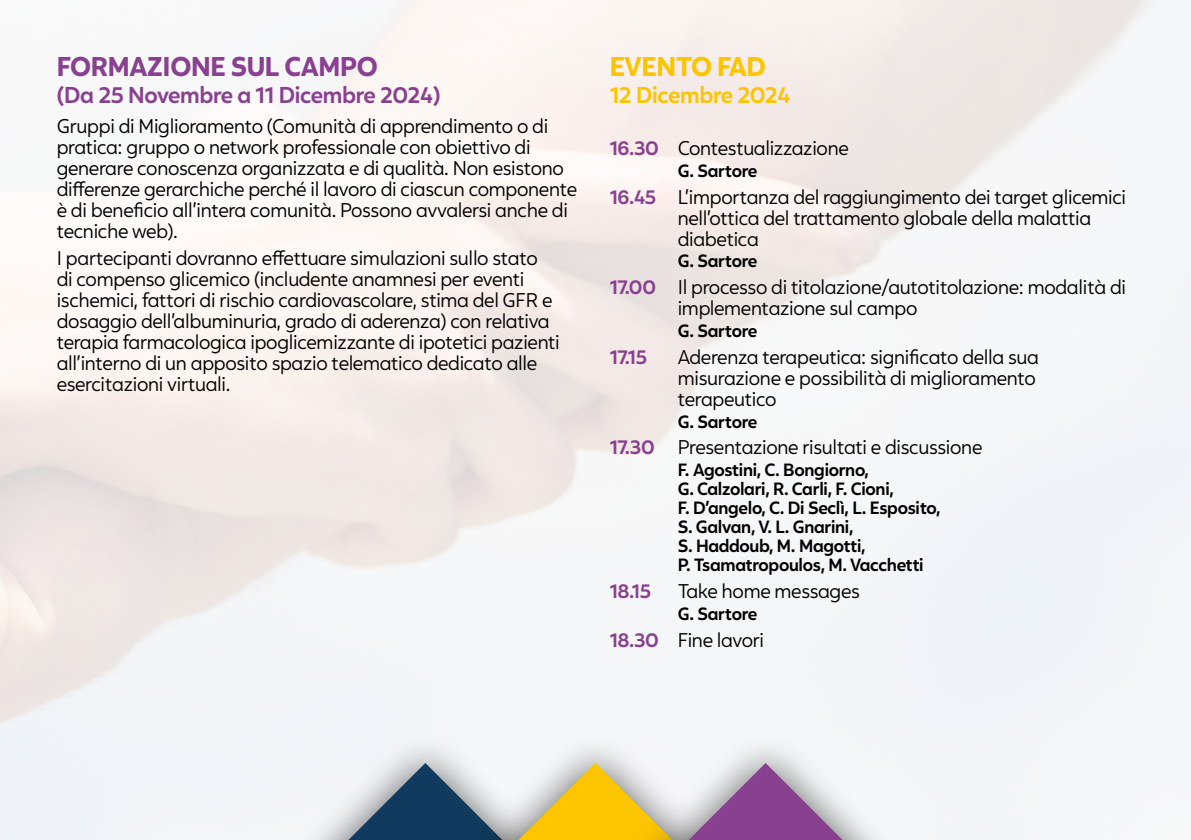
<style>
.page{position:relative;width:1191px;height:840px;background:#fff}
.page>*{position:absolute;margin:0;border:0;box-sizing:border-box;transform-origin:0 0}
.t1{font:800 26px "Rupert";letter-spacing:-.015em;color:#8a4091;scale:.95 1}
.t2{font:800 26px "Rupert";letter-spacing:-.015em;color:#fdc400;scale:.95 1}
.t3{font:700 22px "Rupert";letter-spacing:-.015em;color:#8a4091;scale:.95 1}
.t4{font:700 22px "Rupert";letter-spacing:-.015em;color:#fdc400;scale:.95 1}
.t5{font:19px/21px "Rupert";letter-spacing:-.015em;color:#000;scale:.95 1}
.t6{font:700 19px "Rupert";letter-spacing:-.015em;color:#8a4091;scale:.95 1}
.t7{font:700 17px/19px "Rupert";letter-spacing:-.015em;color:#000;scale:.95 1}
.s1{font-weight:700;color:#8a4091}
</style>
<div class="page">
<div style="left:232px;top:729px;width:387px;height:110px;background:#f2f5f8"></div>
<svg style="left:348px;top:762px;width:54px;height:77px"></svg>
<div style="left:402px;top:729px;width:387px;height:110px;background:#000;opacity:.6"></div>
<svg style="left:518px;top:762px;width:54px;height:77px"></svg>
<div style="left:572px;top:729px;width:387px;height:110px;background:#000;opacity:.6"></div>
<svg style="left:688px;top:762px;width:154px;height:77px"></svg>
<h1 class="t1" style="left:57px;top:46px;width:339px">FORMAZIONE SUL CAMPO</h1>
<p class="t3" style="left:57px;top:78px;width:405px">(Da 25 Novembre a 11 Dicembre 2024)</p>
<p class="t5" style="left:57px;top:114px;width:549px">Gruppi di Miglioramento (Comunità di apprendimento o di pratica: gruppo o network professionale con obiettivo di generare conoscenza organizzata e di qualità. Non esistono differenze gerarchiche perché il lavoro di ciascun componente è di beneficio all’intera comunità. Possono avvalersi anche di tecniche web).</p>
<p class="t5" style="left:57px;top:245px;width:531px">I partecipanti dovranno effettuare simulazioni sullo stato<br>di compenso glicemico (includente anamnesi per eventi ischemici, fattori di rischio cardiovascolare, stima del GFR e dosaggio dell’albuminuria, grado di aderenza) con relativa terapia farmacologica ipoglicemizzante di ipotetici pazienti all’interno di un apposito spazio telematico dedicato alle esercitazioni virtuali.</p>
<h1 class="t2" style="left:609px;top:46px;width:166px">EVENTO FAD</h1>
<p class="t4" style="left:609px;top:78px;width:192px">12 Dicembre 2024</p>
<p class="t5" style="left:609px;top:136px;width:253px"><span class="s1">16.30</span> Contestualizzazione</p>
<p class="t7" style="left:677px;top:160px;width:85px">G. Sartore</p>
<p class="t5" style="left:677px;top:184px;width:473px;text-indent:-68px"><span class="s1">16.45</span> L’importanza del raggiungimento dei target glicemici nell’ottica del trattamento globale della malattia diabetica</p>
<p class="t7" style="left:677px;top:250px;width:85px">G. Sartore</p>
<p class="t5" style="left:677px;top:275px;width:473px;text-indent:-68px"><span class="s1">17.00</span> Il processo di titolazione/autotitolazione: modalità di implementazione sul campo</p>
<p class="t7" style="left:677px;top:320px;width:85px">G. Sartore</p>
<p class="t6" style="left:609px;top:342px;width:41px">17.15</p>
<p class="t5" style="left:677px;top:344px;width:381px">Aderenza terapeutica: significato della sua misurazione e possibilità di miglioramento terapeutico</p>
<p class="t7" style="left:677px;top:410px;width:85px">G. Sartore</p>
<p class="t5" style="left:609px;top:435px;width:394px"><span class="s1">17.30</span> Presentazione risultati e discussione</p>
<p class="t7" style="left:677px;top:459px;width:278px">F. Agostini, C. Bongiorno,<br>G. Calzolari, R. Carli, F. Cioni,<br>F. D’angelo, C. Di Seclì, L. Esposito,<br>S. Galvan, V. L. Gnarini,<br>S. Haddoub, M. Magotti,<br>P. Tsamatropoulos, M. Vacchetti</p>
<p class="t6" style="left:609px;top:576px;width:45px">18.15</p>
<p class="t5" style="left:677px;top:578px;width:193px">Take home messages</p>
<p class="t7" style="left:677px;top:602px;width:85px">G. Sartore</p>
<p class="t5" style="left:609px;top:627px;width:164px"><span class="s1">18.30</span> Fine lavori</p>
</div>
